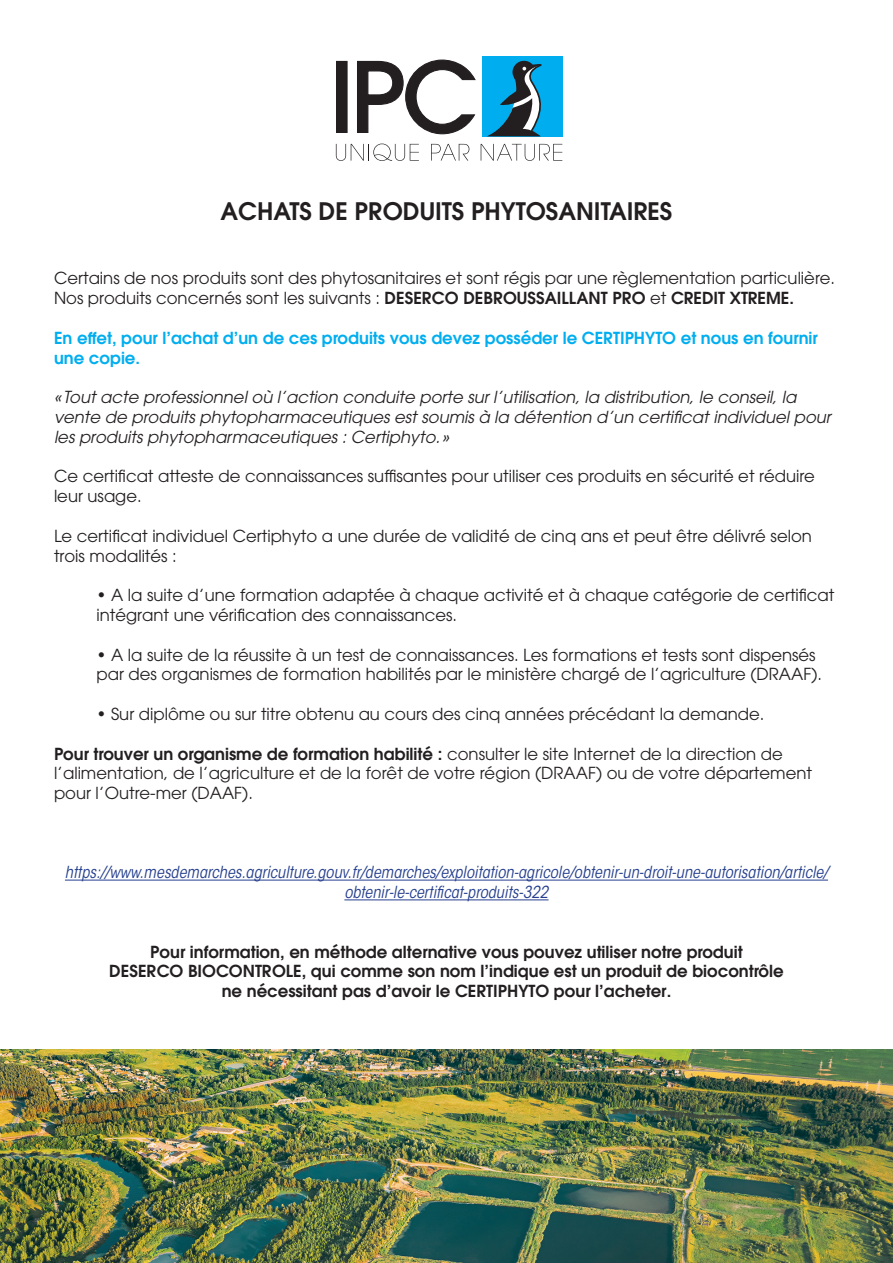
<style>
.page{position:relative;width:893px;height:1263px;background:#fff}
.page>*{position:absolute;margin:0;border:0;box-sizing:border-box;transform-origin:0 0}
.t1{font:600 24px "ITC Avant Garde Std";color:#231f20}
.t2{font:16.5px/19.8px "ITC Avant Garde Std";color:#231f20}
.t3{font:italic 16.5px/19.8px "ITC Avant Garde Std";color:#231f20}
.t4{font:600 16.5px "ITC Avant Garde Std";color:#231f20}
.t5{font:italic condensed 16.5px/19.8px "ITC Avant Garde Std";color:#253f8e;text-align:center}
.t6{font:600 16.5px/19.8px "ITC Avant Garde Std";color:#00aeef}
.s1{font-weight:600}
</style>
<div class="page">
<hr style="left:65px;top:880px;width:763px;height:1px;background:#253f8e">
<hr style="left:344px;top:899px;width:205px;height:1px;background:#253f8e">
<svg style="left:336px;top:144px;width:83px;height:17px"></svg>
<svg style="left:431px;top:144px;width:38px;height:17px"></svg>
<svg style="left:481px;top:144px;width:81px;height:17px"></svg>
<div style="left:482px;top:56px;width:80px;height:80px;background:#00aeef"></div>
<svg style="left:487px;top:61px;width:55px;height:75px"></svg>
<div style="left:337px;top:61px;width:10px;height:71px;background:#231f20"></div>
<div style="left:336px;top:61px;width:12px;height:72px;border:1px solid #231f20"></div>
<svg style="left:357px;top:59px;width:119px;height:76px"></svg>
<img style="left:0;top:1049px;width:893px;height:214px">
<p class="t1" style="left:221px;top:195px;width:453px">ACHATS DE PRODUITS PHYTOSANITAIRES</p>
<p class="t2" style="left:54px;top:268px;width:783px">Certains de nos produits sont des phytosanitaires et sont régis par une règlementation particulière.<br>Nos produits concernés sont les suivants : <span class="s1">DESERCO DEBROUSSAILLANT PRO</span> et <span class="s1">CREDIT XTREME.</span></p>
<p class="t6" style="left:54px;top:327px;width:765px">En effet, pour l’achat d’un de ces produits vous devez posséder le CERTIPHYTO et nous en fournir une copie.</p>
<p class="t3" style="left:54px;top:387px;width:778px">« Tout acte professionnel où l’action conduite porte sur l’utilisation, la distribution, le conseil, la vente de produits phytopharmaceutiques est soumis à la détention d’un certificat individuel pour les produits phytopharmaceutiques : Certiphyto. »</p>
<p class="t2" style="left:54px;top:466px;width:762px">Ce certificat atteste de connaissances suffisantes pour utiliser ces produits en sécurité et réduire leur usage.</p>
<p class="t2" style="left:54px;top:526px;width:759px">Le certificat individuel Certiphyto a une durée de validité de cinq ans et peut être délivré selon trois modalités :</p>
<p class="t2" style="left:97px;top:585px;width:739px">• A la suite d’une formation adaptée à chaque activité et à chaque catégorie de certificat intégrant une vérification des connaissances.</p>
<p class="t2" style="left:97px;top:644px;width:727px">• A la suite de la réussite à un test de connaissances. Les formations et tests sont dispensés par des organismes de formation habilités par le ministère chargé de l’agriculture (DRAAF).</p>
<p class="t2" style="left:97px;top:704px;width:669px">• Sur diplôme ou sur titre obtenu au cours des cinq années précédant la demande.</p>
<p class="t2" style="left:54px;top:743px;width:760px"><span class="s1">Pour trouver un organisme de formation habilité :</span> consulter le site Internet de la direction de l’alimentation, de l’agriculture et de la forêt de votre région (DRAAF) ou de votre département pour l’Outre-mer (DAAF).</p>
<p class="t5" style="left:65px;top:863px;width:765px">https://www.mesdemarches.agriculture.gouv.fr/demarches/exploitation-agricole/obtenir-un-droit-une-autorisation/article/ obtenir-le-certificat-produits-322</p>
<p class="t4" style="left:150px;top:941px;width:594px">Pour information, en méthode alternative vous pouvez utiliser notre produit</p>
<p class="t4" style="left:109px;top:960px;width:676px">DESERCO BIOCONTROLE, qui comme son nom l’indique est un produit de biocontrôle</p>
<p class="t4" style="left:222px;top:980px;width:451px">ne nécessitant pas d’avoir le CERTIPHYTO pour l’acheter.</p>
</div>
